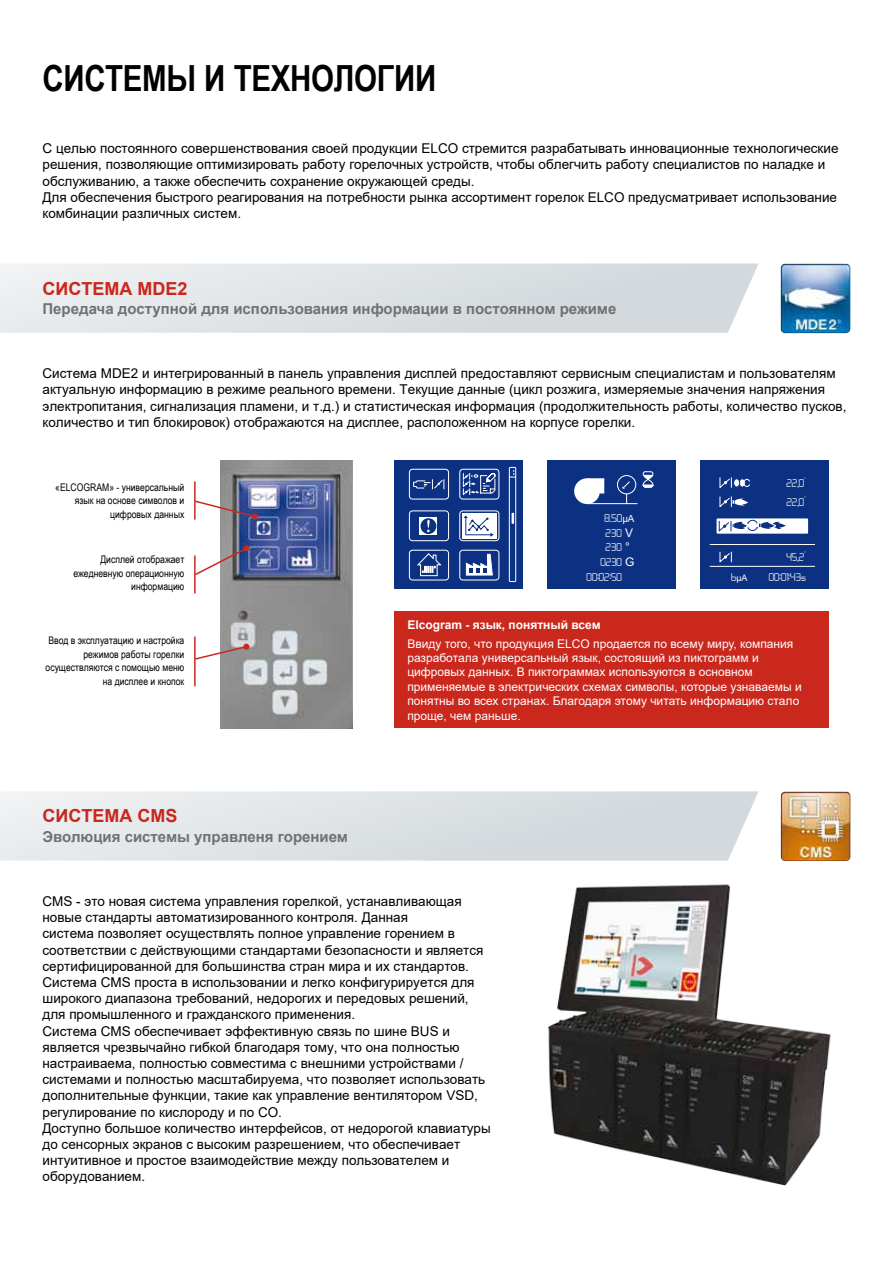
<style>
.page{position:relative;width:893px;height:1263px;background:#fff}
.page>*{position:absolute;margin:0;border:0;box-sizing:border-box;transform-origin:0 0}
.t1{font:700 36px "Arial Narrow";letter-spacing:-.01em;color:#000}
.t2{font:700 18px "Arial";color:#ca271d}
.t3{font:700 15px "Arial";color:#707172}
.t4{font:13.5px/16.2px "Arial";color:#000}
.t5{font:12px/14.4px "Arial";color:#fff}
.t6{font:12px/18.5px "LED.Font";color:#fff}
.t7{font:700 12px "Arial";color:#fff}
.t8{font:10.5px/13.5px "Arial Narrow";color:#000;text-align:right}
.t9{font:9px "Arial";color:#fff}
.s1{font-family:"Arial";font-size:9.75px}
.s2{font-family:"Arial"}
.s3{font-family:"LED.Font";font-size:12px}
</style>
<div class="page">
<svg style="left:0;top:791px;width:759px;height:69px;background:#dee2e5"></svg>
<svg style="left:0;top:263px;width:759px;height:70px;background:#dee2e5"></svg>
<div style="left:395px;top:612px;width:434px;height:116px;background:#ca271d"></div>
<div style="left:547px;top:460px;width:129px;height:129px;background:#0c3183"></div>
<div style="left:574px;top:478px;width:26px;height:26px;background:#fff;border-radius:50%"></div>
<svg style="left:587px;top:478px;width:17px;height:15px"></svg>
<hr style="left:586px;top:503px;width:51px;height:1px;background:#fff">
<div style="left:617px;top:475px;width:19px;height:19px;border:1px solid #fff;border-radius:50%"></div>
<svg style="left:622px;top:481px;width:9px;height:23px"></svg>
<svg style="left:642px;top:471px;width:12px;height:17px"></svg>
<div style="left:701px;top:460px;width:128px;height:129px;background:#0c3183"></div>
<svg style="left:719px;top:551px;width:13px;height:12px"></svg>
<svg style="left:719px;top:477px;width:31px;height:30px"></svg>
<hr style="left:710px;top:544px;width:105px;height:1px;background:#fff">
<hr style="left:710px;top:566px;width:105px;height:1px;background:#fff">
<div style="left:717px;top:518px;width:91px;height:16px;background:#fff"></div>
<svg style="left:718px;top:520px;width:68px;height:12px"></svg>
<div style="left:395px;top:460px;width:128px;height:129px;background:#0c3183"></div>
<svg style="left:509px;top:467px;width:7px;height:115px"></svg>
<svg style="left:409px;top:468px;width:91px;height:113px"></svg>
<img style="left:220px;top:460px;width:132px;height:268px">
<svg style="left:196px;top:644px;width:53px;height:17px"></svg>
<svg style="left:196px;top:545px;width:53px;height:31px"></svg>
<svg style="left:194px;top:499px;width:64px;height:21px"></svg>
<hr style="left:194px;top:636px;width:2px;height:50px;background:#ca271d">
<hr style="left:194px;top:555px;width:2px;height:38px;background:#ca271d">
<hr style="left:194px;top:481px;width:2px;height:38px;background:#ca271d">
<img style="left:548px;top:884px;width:283px;height:302px">
<img style="left:781px;top:264px;width:69px;height:69px">
<img style="left:781px;top:791px;width:69px;height:70px">
<h1 class="t1" style="left:43px;top:51px;width:395px">СИСТЕМЫ И ТЕХНОЛОГИИ</h1>
<p class="t4" style="left:43px;top:140px;width:798px">С целью постоянного совершенствования своей продукции ELCO стремится разрабатывать инновационные технологические решения, позволяющие оптимизировать работу горелочных устройств, чтобы облегчить работу специалистов по наладке и обслуживанию, а также обеспечить сохранение окружающей среды.<br>Для обеспечения быстрого реагирования на потребности рынка ассортимент горелок ELCO предусматривает использование комбинации различных систем.</p>
<h2 class="t2" style="left:43px;top:275px;width:146px">СИСТЕМА MDE2</h2>
<p class="t3" style="left:43px;top:299px;width:575px">Передача доступной для использования информации в постоянном режиме</p>
<p class="t4" style="left:43px;top:365px;width:805px">Система MDE2 и интегрированный в панель управления дисплей предоставляют сервисным специалистам и пользователям актуальную информацию в режиме реального времени. Текущие данные (цикл розжига, измеряемые значения напряжения электропитания, сигнализация пламени, и т.д.) и статистическая информация (продолжительность работы, количество пусков, количество и тип блокировок) отображаются на дисплее, расположенном на корпусе горелки.</p>
<p class="t8" style="left:55px;top:480px;width:131px">«ELCOGRAM» - универсальный язык на основе символов и цифровых данных</p>
<p class="t8" style="left:73px;top:552px;width:113px">Дисплей отображает ежедневную операционную информацию</p>
<p class="t8" style="left:46px;top:633px;width:140px">Ввод в эксплуатацию и настройка режимов работы горелки осуществляются с помощью меню на дисплее и кнопок</p>
<h2 class="t2" style="left:43px;top:803px;width:136px">СИСТЕМА CMS</h2>
<p class="t3" style="left:43px;top:826px;width:307px">Эволюция системы управленя горением</p>
<p class="t6" style="left:605px;top:510px;width:31px">8.50<span class="s1">µA</span></p>
<p class="t6" style="left:606px;top:524px;width:29px">230 <span class="s2">V</span></p>
<p class="t6" style="left:606px;top:539px;width:26px">230 <span class="s2">°</span></p>
<p class="t6" style="left:600px;top:553px;width:36px">0230 <span class="s2">G</span></p>
<p class="t6" style="left:587px;top:568px;width:37px">00:02:50</p>
<p class="t6" style="left:787px;top:475px;width:21px">22,0°<br>22,0°</p>
<p class="t6" style="left:787px;top:548px;width:21px">45,2°</p>
<p class="t9" style="left:731px;top:572px;width:18px"><span class="s3">6</span>µA</p>
<p class="t6" style="left:769px;top:569px;width:39px">00:01:43s</p>
<p class="t7" style="left:407px;top:616px;width:195px">Elcogram - язык, понятный всем</p>
<p class="t5" style="left:407px;top:636px;width:396px">Ввиду того, что продукция ELCO продается по всему миру, компания разработала универсальный язык, состоящий из пиктограмм и цифровых данных. В пиктограммах используются в основном применяемые в электрических схемах символы, которые узнаваемы и понятны во всех странах. Благодаря этому читать информацию стало проще, чем раньше.</p>
<p class="t4" style="left:43px;top:893px;width:450px">CMS - это новая система управления горелкой, устанавливающая новые стандарты автоматизированного контроля. Данная<br>система позволяет осуществлять полное управление горением в соответствии с действующими стандартами безопасности и является сертифицированной для большинства стран мира и их стандартов.<br>Cистема CMS проста в использовании и легко конфигурируется для широкого диапазона требований, недорогих и передовых решений, для промышленного и гражданского применения.<br>Система CMS обеспечивает эффективную связь по шине BUS и является чрезвычайно гибкой благодаря тому, что она полностью настраиваема, полностью совместима с внешними устройствами / системами и полностью масштабируема, что позволяет использовать дополнительные функции, такие как управление вентилятором VSD, регулирование по кислороду и по CO.<br>Доступно большое количество интерфейсов, от недорогой клавиатуры до сенсорных экранов с высоким разрешением, что обеспечивает интуитивное и простое взаимодействие между пользователем и оборудованием.</p>
</div>
